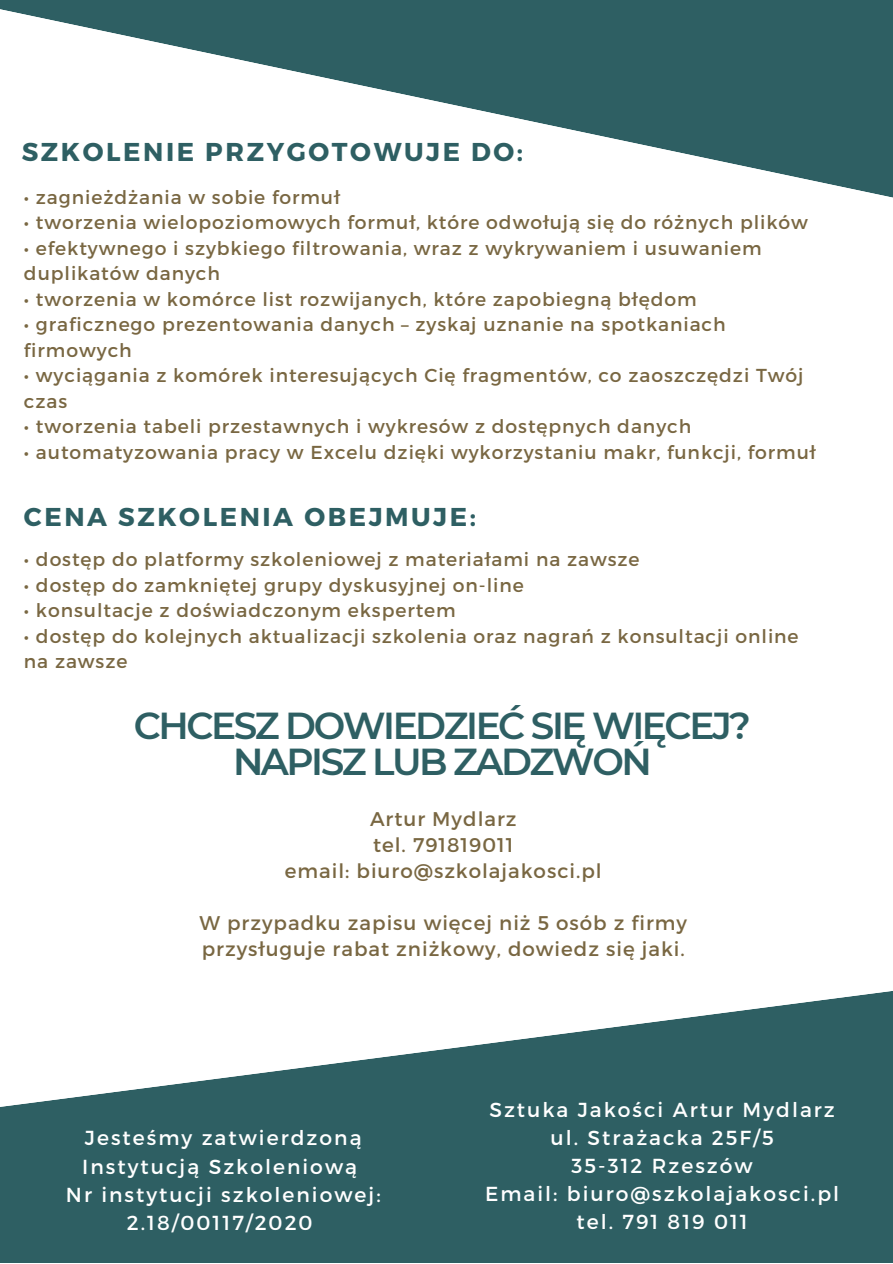
<style>
.page{position:relative;width:893px;height:1264px;background:#fff}
.page>*{position:absolute;margin:0;border:0;box-sizing:border-box;transform-origin:0 0}
.t1{font:600 37.5px/36px "Montserrat";letter-spacing:-.065em;color:#2e5f63;text-align:center}
.t2{font:700 25.8px "Montserrat";letter-spacing:.1em;color:#2e5f63}
.t3{font:20.25px/28px "Montserrat";letter-spacing:.1em;color:#fff;text-align:center}
.t4{font:19.8px/26px "Montserrat";letter-spacing:.05em;color:#796742;text-align:center}
.t5{font:18.75px/25.5px "Montserrat";letter-spacing:.05em;color:#796742}
</style>
<div class="page">
<svg style="left:0;top:0;width:892px;height:198px;fill:#2e5f63"></svg>
<svg style="left:0;top:991px;width:892px;height:271px;fill:#2e5f63"></svg>
<h2 class="t2" style="left:22px;top:135px;width:503px">SZKOLENIE PRZYGOTOWUJE DO:</h2>
<p class="t5" style="left:24px;top:183px;width:317px">• zagnieżdżania w sobie formuł</p>
<p class="t5" style="left:24px;top:209px;width:785px">• tworzenia wielopoziomowych formuł, które odwołują się do różnych plików</p>
<p class="t5" style="left:24px;top:234px;width:739px">• efektywnego i szybkiego filtrowania, wraz z wykrywaniem i usuwaniem duplikatów danych</p>
<p class="t5" style="left:24px;top:285px;width:674px">• tworzenia w komórce list rozwijanych, które zapobiegną błędom</p>
<p class="t5" style="left:24px;top:311px;width:703px">• graficznego prezentowania danych – zyskaj uznanie na spotkaniach firmowych</p>
<p class="t5" style="left:24px;top:362px;width:781px">• wyciągania z komórek interesujących Cię fragmentów, co zaoszczędzi Twój czas</p>
<p class="t5" style="left:24px;top:413px;width:668px">• tworzenia tabeli przestawnych i wykresów z dostępnych danych</p>
<p class="t5" style="left:24px;top:438px;width:793px">• automatyzowania pracy w Excelu dzięki wykorzystaniu makr, funkcji, formuł</p>
<h2 class="t2" style="left:24px;top:500px;width:453px">CENA SZKOLENIA OBEJMUJE:</h2>
<p class="t5" style="left:24px;top:545px;width:617px">• dostęp do platformy szkoleniowej z materiałami na zawsze</p>
<p class="t5" style="left:24px;top:571px;width:501px">• dostęp do zamkniętej grupy dyskusyjnej on-line</p>
<p class="t5" style="left:24px;top:596px;width:433px">• konsultacje z doświadczonym ekspertem</p>
<p class="t5" style="left:24px;top:622px;width:776px">• dostęp do kolejnych aktualizacji szkolenia oraz nagrań z konsultacji online na zawsze</p>
<h1 class="t1" style="left:134px;top:708px;width:618px">CHCESZ DOWIEDZIEĆ SIĘ WIĘCEJ?<br>NAPISZ LUB ZADZWOŃ</h1>
<p class="t4" style="left:285px;top:805px;width:318px">Artur Mydlarz<br>tel. 791819011<br>email: biuro@szkolajakosci.pl</p>
<p class="t4" style="left:199px;top:909px;width:489px;text-align:left">W przypadku zapisu więcej niż 5 osób z firmy przysługuje rabat zniżkowy, dowiedz się jaki.</p>
<p class="t3" style="left:66px;top:1123px;width:316px">Jesteśmy zatwierdzoną<br>Instytucją Szkoleniową<br>Nr instytucji szkoleniowej:<br>2.18/00117/2020</p>
<p class="t3" style="left:485px;top:1094px;width:355px">Sztuka Jakości Artur Mydlarz ul. Strażacka 25F/5<br>35-312 Rzeszów<br>Email: biuro@szkolajakosci.pl tel. 791 819 011</p>
</div>
